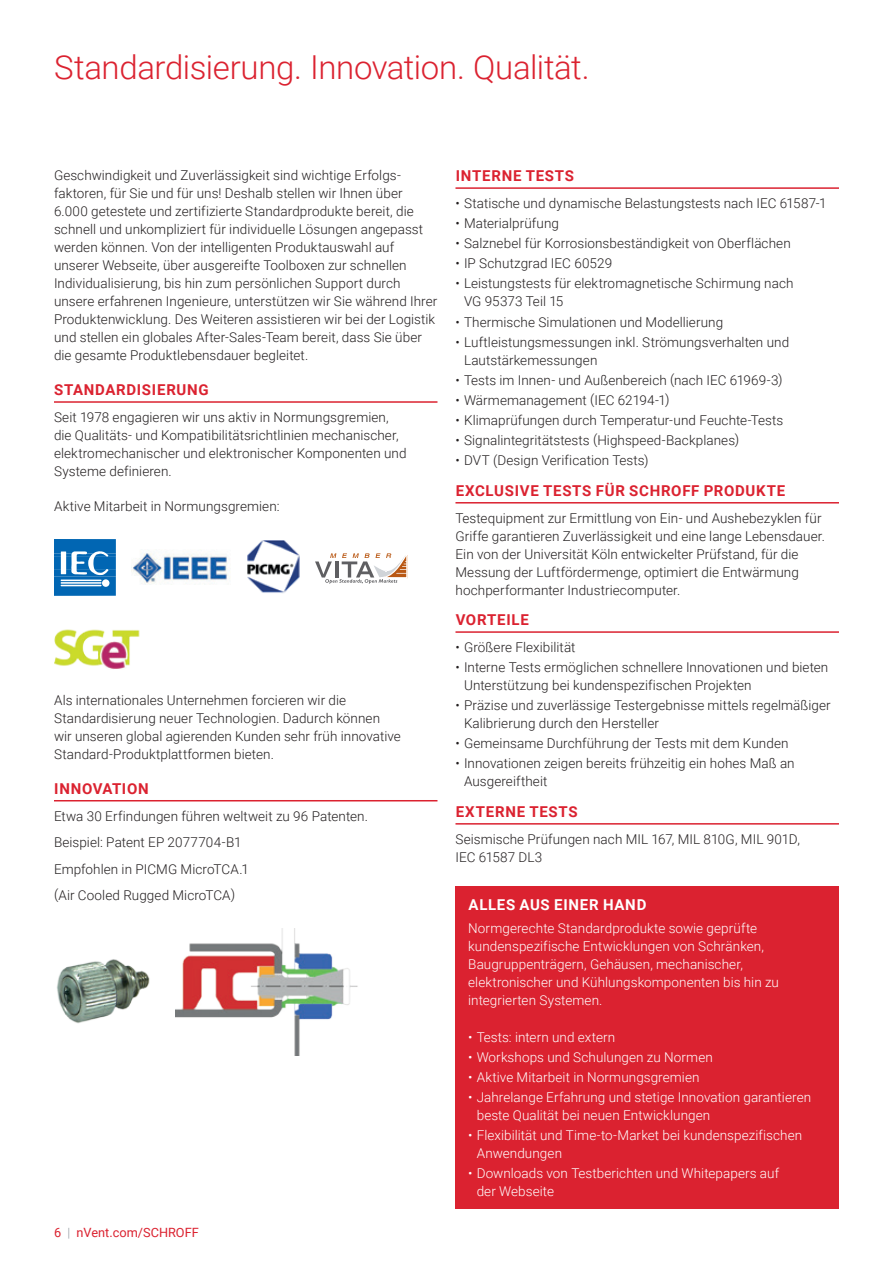
<style>
.page{position:relative;width:893px;height:1263px;background:#fff}
.page>*{position:absolute;margin:0;border:0;box-sizing:border-box;transform-origin:0 0}
.t1{font:300 33px "Roboto";letter-spacing:-.015em;color:#db2230}
.t2{font:700 15px "Roboto";letter-spacing:.05em;color:#db2230}
.t3{font:700 15px "Roboto";letter-spacing:.05em;color:#fff}
.t4{font:300 13.5px/18px "Roboto";letter-spacing:.005em;color:#231f20}
.t5{font:300 13.5px/18px "Roboto";letter-spacing:.005em;color:#fff}
.t6{font:12.75px "Roboto";color:#db2230}
.s1{font-weight:300;color:#8f959e}
</style>
<div class="page">
<hr style="left:54px;top:401px;width:383px;height:2px;background:#db2230">
<hr style="left:54px;top:800px;width:383px;height:1px;background:#db2230">
<svg style="left:54px;top:539px;width:62px;height:57px;background:#3686c3"></svg>
<img style="left:131px;top:553px;width:99px;height:32px">
<img style="left:247px;top:541px;width:53px;height:52px">
<svg style="left:315px;top:553px;width:92px;height:31px"></svg>
<img style="left:54px;top:629px;width:86px;height:40px">
<img style="left:176px;top:928px;width:182px;height:127px">
<img style="left:56px;top:959px;width:94px;height:65px">
<hr style="left:455px;top:187px;width:384px;height:2px;background:#db2230">
<hr style="left:455px;top:502px;width:384px;height:1px;background:#db2230">
<hr style="left:455px;top:631px;width:384px;height:2px;background:#db2230">
<hr style="left:455px;top:823px;width:384px;height:1px;background:#db2230">
<div style="left:455px;top:886px;width:384px;height:323px;background:#db2230"></div>
<h1 class="t1" style="left:54px;top:44px;width:537px">Standardisierung. Innovation. Qualität.</h1>
<p class="t4" style="left:54px;top:166px;width:385px">Geschwindigkeit und Zuverlässigkeit sind wichtige Erfolgs&shy;faktoren, für Sie und für uns! Deshalb stellen wir Ihnen über 6.000 getestete und zertifizierte Standardprodukte bereit, die schnell und unkompliziert für individuelle Lösungen angepasst werden können. Von der intelligenten Produktauswahl auf unserer Webseite, über ausgereifte Toolboxen zur schnellen Individualisierung, bis hin zum persönlichen Support durch unsere erfahrenen Ingenieure, unterstützen wir Sie während Ihrer Produktenwicklung. Des Weiteren assistieren wir bei der Logistik und stellen ein globales After-Sales-Team bereit, dass Sie über die gesamte Produktlebensdauer begleitet.</p>
<p class="t2" style="left:54px;top:379px;width:156px">STANDARDISIERUNG</p>
<p class="t4" style="left:54px;top:407px;width:354px">Seit 1978 engagieren wir uns aktiv in Normungsgremien, die Qualitäts- und Kompatibilitätsrichtlinien mechanischer, elektromechanischer und elektronischer Komponenten und Systeme definieren.</p>
<p class="t4" style="left:54px;top:496px;width:227px">Aktive Mitarbeit in Normungsgremien:</p>
<p class="t4" style="left:54px;top:691px;width:348px">Als internationales Unternehmen forcieren wir die Standardisierung neuer Technologien. Dadurch können wir unseren global agierenden Kunden sehr früh innovative Standard-Produktplattformen bieten.</p>
<p class="t2" style="left:54px;top:778px;width:96px">INNOVATION</p>
<p class="t4" style="left:54px;top:802px;width:316px;line-height:26.5px">Etwa 30 Erfindungen führen weltweit zu 96 Patenten.<br>Beispiel: Patent EP 2077704-B1<br>Empfohlen in PICMG MicroTCA.1<br>(Air Cooled Rugged MicroTCA)</p>
<p class="t6" style="left:54px;top:1223px;width:146px">6 <span class="s1">|</span> nVent.com/SCHROFF</p>
<p class="t2" style="left:456px;top:165px;width:120px">INTERNE TESTS</p>
<p class="t4" style="left:455px;top:194px;width:373px">• Statische und dynamische Belastungstests nach IEC 61587-1</p>
<p class="t4" style="left:455px;top:214px;width:105px">• Materialprüfung</p>
<p class="t4" style="left:455px;top:234px;width:337px">• Salznebel für Korrosionsbeständigkeit von Oberflächen</p>
<p class="t4" style="left:455px;top:254px;width:158px">• IP Schutzgrad IEC 60529</p>
<p class="t4" style="left:464px;top:274px;width:331px;text-indent:-9px">• Leistungstests für elektromagnetische Schirmung nach<br>VG 95373 Teil 15</p>
<p class="t4" style="left:455px;top:312px;width:269px">• Thermische Simulationen und Modellierung</p>
<p class="t4" style="left:464px;top:332px;width:327px;text-indent:-9px">• Luftleistungsmessungen inkl. Strömungsverhalten und<br>Lautstärkemessungen</p>
<p class="t4" style="left:455px;top:370px;width:329px">• Tests im Innen- und Außenbereich (nach IEC 61969-3)</p>
<p class="t4" style="left:455px;top:391px;width:216px">• Wärmemanagement (IEC 62194-1)</p>
<p class="t4" style="left:455px;top:411px;width:329px">• Klimaprüfungen durch Temperatur-und Feuchte-Tests</p>
<p class="t4" style="left:455px;top:431px;width:285px">• Signalintegritätstests (Highspeed-Backplanes)</p>
<p class="t4" style="left:455px;top:451px;width:195px">• DVT (Design Verification Tests)</p>
<p class="t2" style="left:456px;top:480px;width:331px">EXCLUSIVE TESTS FÜR SCHROFF PRODUKTE</p>
<p class="t4" style="left:455px;top:508px;width:371px">Testequipment zur Ermittlung von Ein- und Aushebezyklen für Griffe garantieren Zuverlässigkeit und eine lange Lebensdauer.<br>Ein von der Universität Köln entwickelter Prüfstand, für die Messung der Luftfördermenge, optimiert die Entwärmung hochperformanter Industriecomputer.</p>
<p class="t2" style="left:456px;top:609px;width:75px">VORTEILE</p>
<p class="t4" style="left:455px;top:637px;width:122px">• Größere Flexibilität</p>
<p class="t4" style="left:464px;top:658px;width:366px;text-indent:-9px">• Interne Tests ermöglichen schnellere Innovationen und bieten<br>Unterstützung bei kundenspezifischen Projekten</p>
<p class="t4" style="left:464px;top:696px;width:368px;text-indent:-9px">• Präzise und zuverlässige Testergebnisse mittels regelmäßiger<br>Kalibrierung durch den Hersteller</p>
<p class="t4" style="left:455px;top:734px;width:335px">• Gemeinsame Durchführung der Tests mit dem Kunden</p>
<p class="t4" style="left:464px;top:754px;width:332px;text-indent:-9px">• Innovationen zeigen bereits frühzeitig ein hohes Maß an<br>Ausgereiftheit</p>
<p class="t2" style="left:456px;top:801px;width:123px">EXTERNE TESTS</p>
<p class="t4" style="left:455px;top:829px;width:346px">Seismische Prüfungen nach MIL 167, MIL 810G, MIL 901D,<br>IEC 61587 DL3</p>
<p class="t3" style="left:468px;top:894px;width:179px">ALLES AUS EINER HAND</p>
<p class="t5" style="left:468px;top:918px;width:312px">Normgerechte Standardprodukte sowie geprüfte kundenspezifische Entwicklungen von Schränken, Baugruppenträgern, Gehäusen, mechanischer, elektronischer und Kühlungskomponenten bis hin zu integrierten Systemen.</p>
<p class="t5" style="left:468px;top:1027px;width:149px">• Tests: intern und extern</p>
<p class="t5" style="left:468px;top:1047px;width:246px">• Workshops und Schulungen zu Normen</p>
<p class="t5" style="left:468px;top:1068px;width:233px">• Aktive Mitarbeit in Normungsgremien</p>
<p class="t5" style="left:477px;top:1088px;width:336px;text-indent:-9px">• Jahrelange Erfahrung und stetige Innovation garantieren beste Qualität bei neuen Entwicklungen</p>
<p class="t5" style="left:477px;top:1126px;width:327px;text-indent:-8px">• Flexibilität und Time-to-Market bei kundenspezifischen<br>Anwendungen</p>
<p class="t5" style="left:477px;top:1164px;width:304px;text-indent:-9px">• Downloads von Testberichten und Whitepapers auf der Webseite</p>
</div>
